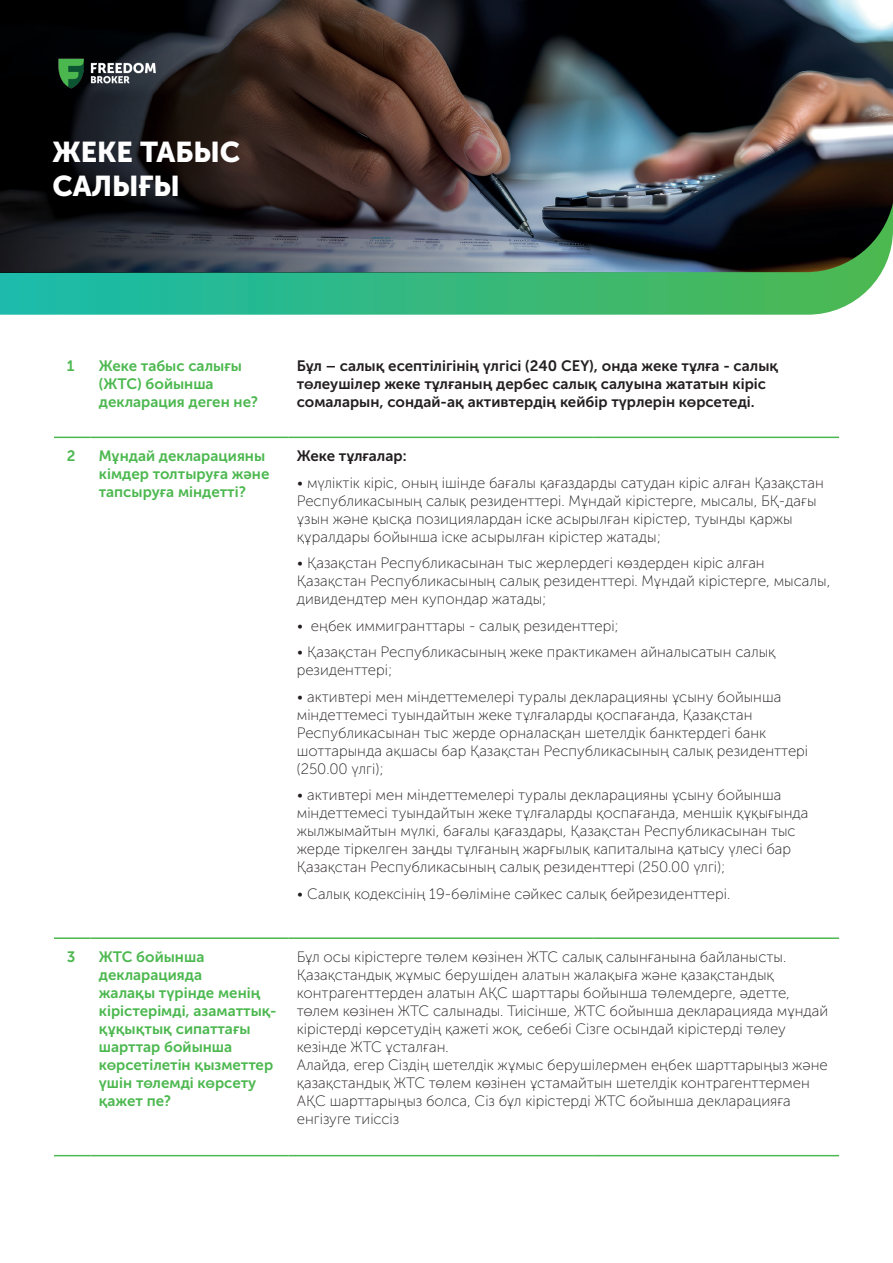
<style>
.page{position:relative;width:893px;height:1263px;background:#fff}
.page>*{position:absolute;margin:0;border:0;box-sizing:border-box;transform-origin:0 0}
.t1{font:28.5px/34.2px "Museo Sans Cyrl 900";color:#fff}
.t2{font:15px/18px "Museo Sans Cyrl 100";color:#231f20}
.t3{font:15px/18px "Museo Sans Cyrl 700";color:#4cb84f}
.t4{font:15px/18px "Museo Sans Cyrl 700";color:#231f20}
</style>
<div class="page">
<svg style="left:0;top:272px;width:882px;height:43px;background:#38b981"></svg>
<img style="left:674px;top:0;width:219px;height:272px">
<img style="left:0;top:0;width:674px;height:272px">
<img style="left:40px;top:36px;width:131px;height:67px">
<hr style="left:54px;top:437px;width:36px;height:1px;background:#4cb84f">
<hr style="left:90px;top:437px;width:198px;height:1px;background:#4cb84f">
<hr style="left:288px;top:437px;width:305px;height:1px;background:#4cb84f">
<hr style="left:593px;top:437px;width:246px;height:1px;background:#4cb84f">
<hr style="left:54px;top:937px;width:36px;height:2px;background:#4cb84f">
<hr style="left:90px;top:937px;width:198px;height:2px;background:#4cb84f">
<hr style="left:288px;top:937px;width:305px;height:2px;background:#4cb84f">
<hr style="left:593px;top:937px;width:246px;height:2px;background:#4cb84f">
<hr style="left:54px;top:1155px;width:36px;height:1px;background:#4cb84f">
<hr style="left:90px;top:1155px;width:198px;height:1px;background:#4cb84f">
<hr style="left:288px;top:1155px;width:305px;height:1px;background:#4cb84f">
<hr style="left:593px;top:1155px;width:246px;height:1px;background:#4cb84f">
<h1 class="t1" style="left:53px;top:135px;width:189px">ЖЕКЕ ТАБЫС<br>САЛЫҒЫ</h1>
<p class="t3" style="left:67px;top:356px;width:9px">1</p>
<p class="t3" style="left:99px;top:356px;width:161px">Жеке табыс салығы (ЖТС) бойынша декларация деген не?</p>
<p class="t4" style="left:297px;top:356px;width:483px">Бұл – салық есептілігінің үлгісі (240 СЕҮ), онда жеке тұлға - салық төлеушілер жеке тұлғаның дербес салық салуына жататын кіріс сомаларын, сондай-ақ активтердің кейбір түрлерін көрсетеді.</p>
<p class="t3" style="left:67px;top:447px;width:10px">2</p>
<p class="t3" style="left:99px;top:447px;width:172px">Мұндай декларацияны кімдер толтыруға және тапсыруға міндетті?</p>
<p class="t4" style="left:297px;top:447px;width:111px">Жеке тұлғалар:</p>
<p class="t2" style="left:297px;top:474px;width:529px">• мүліктік кіріс, оның ішінде бағалы қағаздарды сатудан кіріс алған Қазақстан Республикасының салық резиденттері. Мұндай кірістерге, мысалы, БҚ-дағы ұзын және қысқа позициялардан іске асырылған кірістер, туынды қаржы құралдары бойынша іске асырылған кірістер жатады;</p>
<p class="t2" style="left:297px;top:554px;width:535px">• Қазақстан Республикасынан тыс жерлердегі көздерден кіріс алған<br>Қазақстан Республикасының салық резиденттері. Мұндай кірістерге, мысалы, дивидендтер мен купондар жатады;</p>
<p class="t2" style="left:297px;top:617px;width:323px">• еңбек иммигранттары - салық резиденттері;</p>
<p class="t2" style="left:297px;top:643px;width:480px">• Қазақстан Республикасының жеке практикамен айналысатын салық резиденттері;</p>
<p class="t2" style="left:297px;top:688px;width:513px">• активтері мен міндеттемелері туралы декларацияны ұсыну бойынша міндеттемесі туындайтын жеке тұлғаларды қоспағанда, Қазақстан Республикасынан тыс жерде орналасқан шетелдік банктердегі банк шоттарында ақшасы бар Қазақстан Республикасының салық резиденттері (250.00 үлгі);</p>
<p class="t2" style="left:297px;top:786px;width:513px">• активтері мен міндеттемелері туралы декларацияны ұсыну бойынша міндеттемесі туындайтын жеке тұлғаларды қоспағанда, меншік құқығында жылжымайтын мүлкі, бағалы қағаздары, Қазақстан Республикасынан тыс жерде тіркелген заңды тұлғаның жарғылық капиталына қатысу үлесі бар Қазақстан Республикасының салық резиденттері (250.00 үлгі);</p>
<p class="t2" style="left:297px;top:885px;width:435px">• Салық кодексінің 19-бөліміне сәйкес салық бейрезиденттері.</p>
<p class="t3" style="left:67px;top:948px;width:10px">3</p>
<p class="t3" style="left:99px;top:948px;width:179px">ЖТС бойынша декларацияда<br>жалақы түрінде менің кірістерімді, азаматтық&shy;құқықтық сипаттағы шарттар бойынша көрсетілетін қызметтер үшін төлемді көрсету қажет пе?</p>
<p class="t2" style="left:297px;top:948px;width:533px">Бұл осы кірістерге төлем көзінен ЖТС салық салынғанына байланысты.<br>Қазақстандық жұмыс берушіден алатын жалақыға және қазақстандық контрагенттерден алатын АҚС шарттары бойынша төлемдерге, әдетте, төлем көзінен ЖТС салынады. Тиісінше, ЖТС бойынша декларацияда мұндай кірістерді көрсетудің қажеті жоқ, себебі Сізге осындай кірістерді төлеу кезінде ЖТС ұсталған.<br>Алайда, егер Сіздің шетелдік жұмыс берушілермен еңбек шарттарыңыз және қазақстандық ЖТС төлем көзінен ұстамайтын шетелдік контрагенттермен АҚС шарттарыңыз болса, Сіз бұл кірістерді ЖТС бойынша декларацияға енгізуге тиіссіз</p>
</div>
